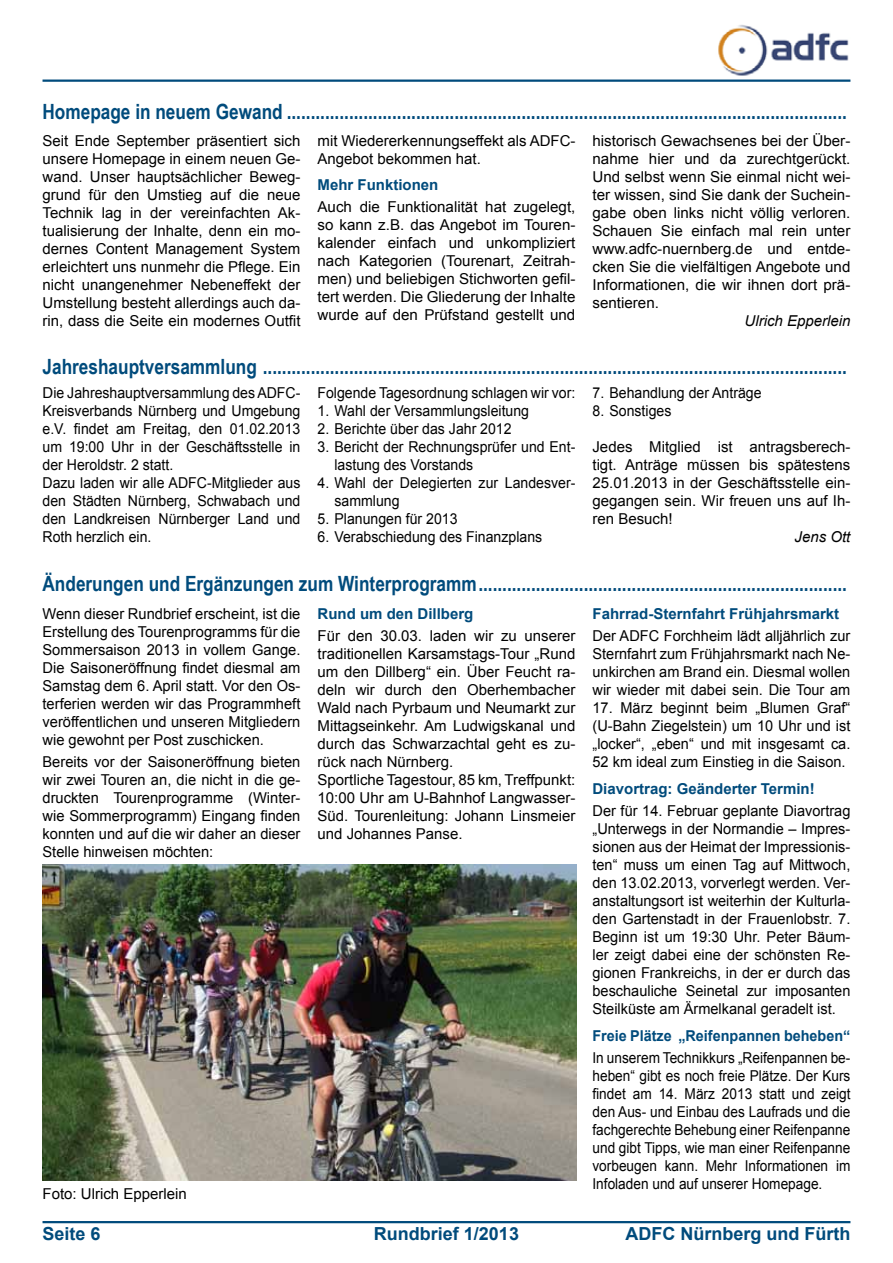
<style>
.page{position:relative;width:893px;height:1263px;background:#fff}
.page>*{position:absolute;margin:0;border:0;box-sizing:border-box;transform-origin:0 0}
.t1{font:700 21px "Arial Narrow";color:#004b7c}
.t2{font:700 18px "Arial";color:#004b7c}
.t3{font:15px/18px "Arial";color:#000;text-align:justify}
.t4{font:15px/18px "Arial";color:#000;text-align:justify;scale:.91 1}
.t5{font:15px/18px "Arial";color:#000;scale:.94 1}
.t6{font:700 15px "Arial";color:#004b7c}
.t7{font:700 15px "Arial";color:#004b7c;scale:.96 1}
.t8{font:italic 15px "Arial";color:#000}
</style>
<div class="page">
<hr style="left:43px;top:1221px;width:807px;height:2px;background:#004b7c">
<hr style="left:43px;top:80px;width:807px;height:2px;background:#004b7c">
<img style="left:718px;top:25px;width:131px;height:51px">
<img style="left:43px;top:865px;width:534px;height:316px">
<h1 class="t1" style="left:43px;top:95px;width:806px">Homepage in neuem Gewand .....................................................................................................................</h1>
<p class="t3" style="left:43px;top:131px;width:259px">Seit Ende September präsentiert sich unsere Homepage in einem neuen Ge&shy;wand. Unser hauptsächlicher Beweg&shy;grund für den Umstieg auf die neue Technik lag in der vereinfachten Ak&shy;tualisierung der Inhalte, denn ein mo&shy;dernes Content Management System erleichtert uns nunmehr die Pflege. Ein nicht unangenehmer Nebeneffekt der Umstellung besteht allerdings auch da&shy;rin, dass die Seite ein modernes Outfit</p>
<p class="t3" style="left:317px;top:131px;width:259px">mit Wiedererkennungseffekt als ADFC-<br>Angebot bekommen hat.</p>
<p class="t3" style="left:592px;top:131px;width:259px">historisch Gewachsenes bei der Über&shy;nahme hier und da zurechtgerückt.<br>Und selbst wenn Sie einmal nicht wei&shy;ter wissen, sind Sie dank der Suchein&shy;gabe oben links nicht völlig verloren.<br>Schauen Sie einfach mal rein unter www.adfc-nuernberg.de und entde&shy;cken Sie die vielfältigen Angebote und Informationen, die wir ihnen dort prä&shy;sentieren.</p>
<p class="t8" style="left:745px;top:311px;width:107px">Ulrich Epperlein</p>
<h1 class="t1" style="left:43px;top:351px;width:806px">Jahreshauptversammlung ..........................................................................................................................</h1>
<p class="t3" style="left:43px;top:384px;width:259px;text-align:left">Die Jahreshauptversammlung des ADFC-Kreisverbands Nürnberg und Umgebung e.V. findet am Freitag, den 01.02.2013 um 19:00 Uhr in der Geschäftsstelle in der Heroldstr. 2 statt.<br>Dazu laden wir alle ADFC-Mitglieder aus den Städten Nürnberg, Schwabach und den Landkreisen Nürnberger Land und Roth herzlich ein.</p>
<p class="t5" style="left:317px;top:384px;width:276px">Folgende Tagesordnung schlagen wir vor:</p>
<p class="t6" style="left:317px;top:175px;width:122px">Mehr Funktionen</p>
<p class="t3" style="left:317px;top:198px;width:259px">Auch die Funktionalität hat zugelegt, so kann z.B. das Angebot im Touren&shy;kalender einfach und unkompliziert nach Kategorien (Tourenart, Zeitrah&shy;men) und beliebigen Stichworten gefil&shy;tert werden. Die Gliederung der Inhalte wurde auf den Prüfstand gestellt und</p>
<p class="t5" style="left:592px;top:384px;width:181px">7. Behandlung der Anträge</p>
<p class="t5" style="left:592px;top:402px;width:85px">8. Sonstiges</p>
<p class="t3" style="left:592px;top:438px;width:259px">Jedes Mitglied ist antragsberech&shy;tigt. Anträge müssen bis spätestens 25.01.2013 in der Geschäftsstelle ein&shy;gegangen sein. Wir freuen uns auf Ih&shy;ren Besuch!</p>
<p class="t8" style="left:795px;top:527px;width:57px">Jens Ott</p>
<h1 class="t1" style="left:43px;top:567px;width:806px">Änderungen und Ergänzungen zum Winterprogramm.............................................................................</h1>
<p class="t3" style="left:43px;top:605px;width:259px">Wenn dieser Rundbrief erscheint, ist die Erstellung des Tourenprogramms für die Sommersaison 2013 in vollem Gange.<br>Die Saisoneröffnung findet diesmal am Samstag dem 6. April statt. Vor den Os&shy;terferien werden wir das Programmheft veröffentlichen und unseren Mitgliedern wie gewohnt per Post zuschicken.</p>
<p class="t3" style="left:43px;top:753px;width:259px">Bereits vor der Saisoneröffnung bieten wir zwei Touren an, die nicht in die ge&shy;druckten Tourenprogramme (Winter&shy;wie Sommerprogramm) Eingang finden konnten und auf die wir daher an dieser Stelle hinweisen möchten:</p>
<p class="t5" style="left:317px;top:402px;width:227px">1. Wahl der Versammlungsleitung</p>
<p class="t5" style="left:317px;top:420px;width:208px">2. Berichte über das Jahr 2012</p>
<p class="t5" style="left:334px;top:438px;width:258px;text-indent:-17px">3. Bericht der Rechnungsprüfer und Ent&shy;lastung des Vorstands</p>
<p class="t5" style="left:334px;top:474px;width:258px;text-indent:-17px">4. Wahl der Delegierten zur Landesver&shy;sammlung</p>
<p class="t5" style="left:317px;top:510px;width:151px">5. Planungen für 2013</p>
<p class="t5" style="left:317px;top:528px;width:241px">6. Verabschiedung des Finanzplans</p>
<p class="t6" style="left:592px;top:604px;width:248px">Fahrrad-Sternfahrt Frühjahrsmarkt</p>
<p class="t3" style="left:592px;top:627px;width:259px">Der ADFC Forchheim lädt alljährlich zur Sternfahrt zum Frühjahrsmarkt nach Ne&shy;unkirchen am Brand ein. Diesmal wollen wir wieder mit dabei sein. Die Tour am</p>
<p class="t3" style="left:592px;top:699px;width:259px">17. März beginnt beim „Blumen Graf“ (U-Bahn Ziegelstein) um 10 Uhr und ist „locker“, „eben“ und mit insgesamt ca.<br>52 km ideal zum Einstieg in die Saison.</p>
<p class="t6" style="left:592px;top:778px;width:224px">Diavortrag: Geänderter Termin!</p>
<p class="t3" style="left:592px;top:802px;width:259px">Der für 14. Februar geplante Diavortrag „Unterwegs in der Normandie – Impres&shy;sionen aus der Heimat der Impressionis&shy;ten“ muss um einen Tag auf Mittwoch, den 13.02.2013, vorverlegt werden. Ver&shy;anstaltungsort ist weiterhin der Kulturla&shy;den Gartenstadt in der Frauenlobstr. 7.<br>Beginn ist um 19:30 Uhr. Peter Bäum&shy;ler zeigt dabei eine der schönsten Re&shy;gionen Frankreichs, in der er durch das beschauliche Seinetal zur imposanten Steilküste am Ärmelkanal geradelt ist.</p>
<p class="t7" style="left:592px;top:1025px;width:270px">Freie Plätze „Reifenpannen beheben“</p>
<p class="t4" style="left:592px;top:1049px;width:285px">In unserem Technikkurs „Reifenpannen be&shy;heben“ gibt es noch freie Plätze. Der Kurs findet am 14. März 2013 statt und zeigt den Aus- und Einbau des Laufrads und die fachgerechte Behebung einer Reifenpanne und gibt Tipps, wie man einer Reifenpanne vorbeugen kann. Mehr Informationen im Infoladen und auf unserer Homepage.</p>
<p class="t6" style="left:317px;top:604px;width:157px">Rund um den Dillberg</p>
<p class="t3" style="left:317px;top:627px;width:259px;text-align:left">Für den 30.03. laden wir zu unserer traditionellen Karsamstags-Tour „Rund um den Dillberg“ ein. Über Feucht ra&shy;deln wir durch den Oberhembacher Wald nach Pyrbaum und Neumarkt zur Mittagseinkehr. Am Ludwigskanal und durch das Schwarzachtal geht es zu&shy;rück nach Nürnberg.<br>Sportliche Tagestour, 85 km, Treffpunkt:<br>10:00 Uhr am U-Bahnhof Langwasser-Süd. Tourenleitung: Johann Linsmeier und Johannes Panse.</p>
<p class="t3" style="left:43px;top:1185px;width:146px">Foto: Ulrich Epperlein</p>
<p class="t2" style="left:43px;top:1222px;width:60px">Seite 6</p>
<p class="t2" style="left:374px;top:1222px;width:147px">Rundbrief 1/2013</p>
<p class="t2" style="left:625px;top:1222px;width:226px">ADFC Nürnberg und Fürth</p>
</div>
